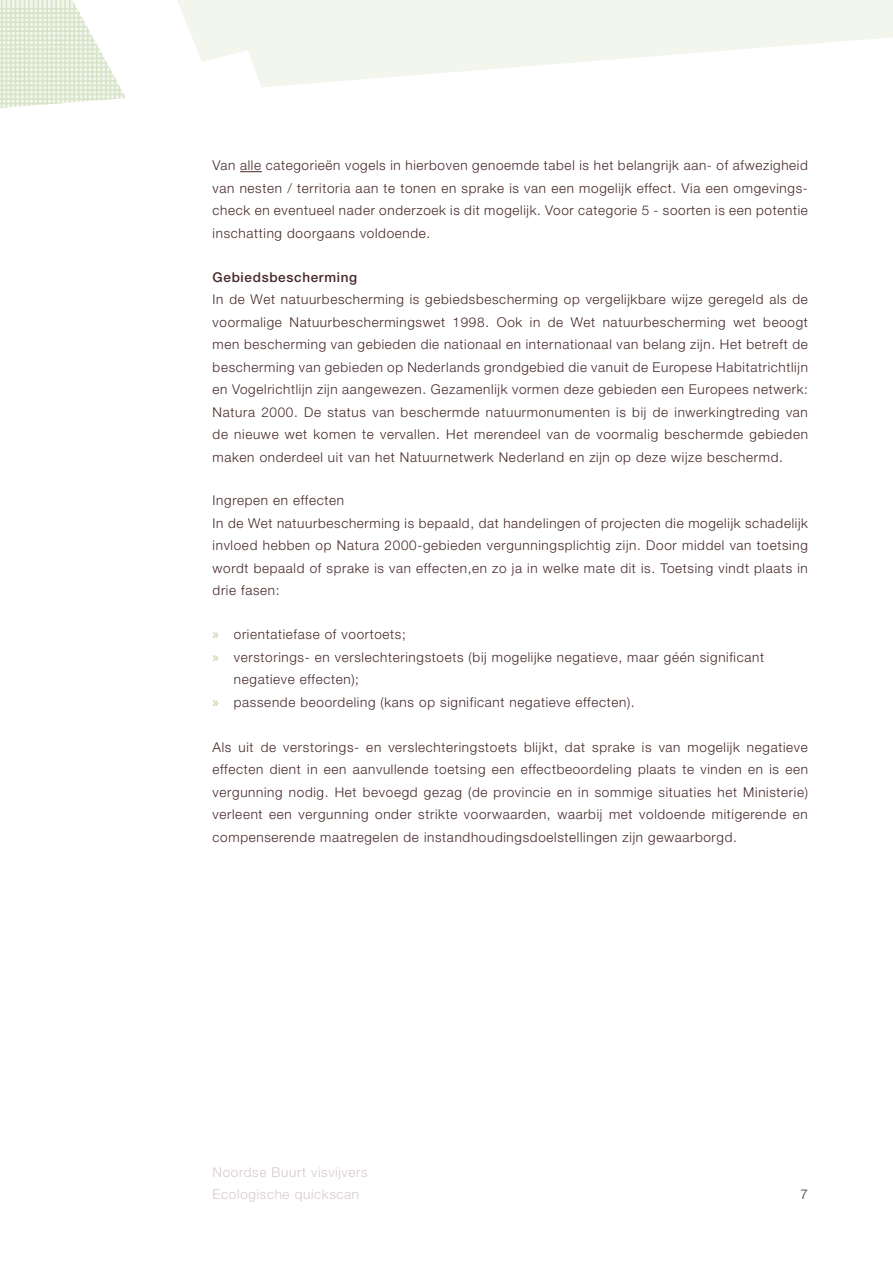
<style>
.page{position:relative;width:893px;height:1263px;background:#fff}
.page>*{position:absolute;margin:0;border:0;box-sizing:border-box;transform-origin:0 0}
.t1{font:300 13.5px/22.5px "Helvetica Neue LT Pro";letter-spacing:.05em;color:#472829;text-align:justify}
.t2{font:300 13.5px/22.5px "Helvetica Neue LT Pro";letter-spacing:.05em;color:#d6caca}
.t3{font:500 13.5px "Helvetica Neue LT Pro";letter-spacing:.05em;color:#472829}
.s1{font-family:"Myriad Pro";font-weight:400;font-size:15px;color:#b4cc95}
</style>
<div class="page">
<svg style="left:125px;top:0;width:768px;height:98px;fill:#f2f6ec"></svg>
<svg style="left:0;top:0;width:125px;height:108px"></svg>
<svg style="left:240px;top:171px;width:22px;height:1px"></svg>
<p class="t1" style="left:213px;top:154px;width:597px">Van alle categorieën vogels in hierboven genoemde tabel is het belangrijk aan- of afwezigheid van nesten / territoria aan te tonen en sprake is van een mogelijk effect. Via een omgevings&shy;check en eventueel nader onderzoek is dit mogelijk. Voor categorie 5 - soorten is een potentie inschatting doorgaans voldoende.</p>
<p class="t3" style="left:213px;top:269px;width:146px">Gebiedsbescherming</p>
<p class="t1" style="left:213px;top:288px;width:597px">In de Wet natuurbescherming is gebiedsbescherming op vergelijkbare wijze geregeld als de voormalige Natuurbeschermingswet 1998. Ook in de Wet natuurbescherming wet beoogt men bescherming van gebieden die nationaal en internationaal van belang zijn. Het betreft de bescherming van gebieden op Nederlands grondgebied die vanuit de Europese Habitatrichtlijn en Vogelrichtlijn zijn aangewezen. Gezamenlijk vormen deze gebieden een Europees netwerk:<br>Natura 2000. De status van beschermde natuurmonumenten is bij de inwerkingtreding van de nieuwe wet komen te vervallen. Het merendeel van de voormalig beschermde gebieden maken onderdeel uit van het Natuurnetwerk Nederland en zijn op deze wijze beschermd.</p>
<p class="t1" style="left:213px;top:489px;width:133px">Ingrepen en effecten</p>
<p class="t1" style="left:213px;top:512px;width:597px">In de Wet natuurbescherming is bepaald, dat handelingen of projecten die mogelijk schadelijk invloed hebben op Natura 2000-gebieden vergunningsplichtig zijn. Door middel van toetsing wordt bepaald of sprake is van effecten,en zo ja in welke mate dit is. Toetsing vindt plaats in drie fasen:</p>
<p class="t1" style="left:213px;top:623px;width:195px"><span class="s1">»</span> orientatiefase of voortoets;</p>
<p class="t1" style="left:234px;top:645px;width:532px;text-indent:-21px"><span class="s1">»</span> verstorings- en verslechteringstoets (bij mogelijke negatieve, maar géén significant negatieve effecten);</p>
<p class="t1" style="left:213px;top:690px;width:424px"><span class="s1">»</span> passende beoordeling (kans op significant negatieve effecten).</p>
<p class="t1" style="left:213px;top:735px;width:597px">Als uit de verstorings- en verslechteringstoets blijkt, dat sprake is van mogelijk negatieve effecten dient in een aanvullende toetsing een effectbeoordeling plaats te vinden en is een vergunning nodig. Het bevoegd gezag (de provincie en in sommige situaties het Ministerie) verleent een vergunning onder strikte voorwaarden, waarbij met voldoende mitigerende en compenserende maatregelen de instandhoudingsdoelstellingen zijn gewaarborgd.</p>
<p class="t2" style="left:213px;top:1160px;width:157px">Noordse Buurt visvijvers<br>Ecologische quickscan</p>
<p class="t1" style="left:800px;top:1183px;width:9px">7</p>
</div>
